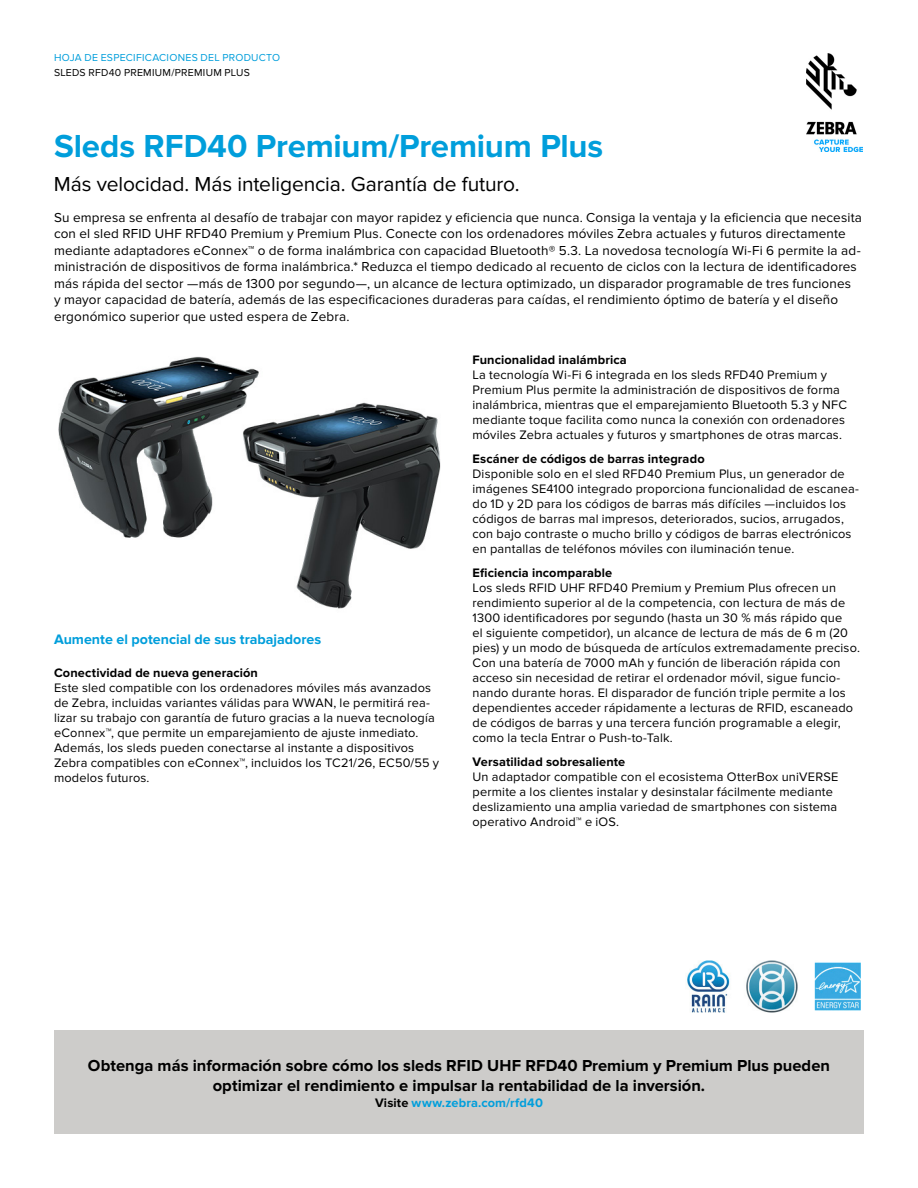
<style>
.page{position:relative;width:918px;height:1188px;background:#fff}
.page>*{position:absolute;margin:0;border:0;box-sizing:border-box;transform-origin:0 0}
.t1{font:700 33px "Proxima Nova";letter-spacing:-.005em;color:#009edb}
.t2{font:21px "Proxima Nova";letter-spacing:-.005em;color:#000}
.t3{font:700 16.5px/20.2px "Proxima Nova";color:#000;text-align:center}
.t4{font:700 14.25px "Proxima Nova";color:#009edb}
.t5{font:13.5px/16.5px "Proxima Nova";letter-spacing:.01em;color:#000}
.t6{font:12.75px/15px "Proxima Nova";letter-spacing:.015em;color:#000}
.t7{font:700 12.75px "Proxima Nova";letter-spacing:.01em;color:#000}
.t8{font:700 12.75px "Proxima Nova";letter-spacing:.01em;color:#009edb}
.t9{font:10.5px "Proxima Nova";letter-spacing:.025em;color:#009edb}
.t10{font:10.5px "Proxima Nova";letter-spacing:.025em;color:#000}
.s1{color:#000}
</style>
<div class="page">
<img style="left:806px;top:54px;width:56px;height:97px">
<div style="left:54px;top:1031px;width:810px;height:103px;background:#cdccca"></div>
<img style="left:687px;top:961px;width:174px;height:52px">
<img style="left:58px;top:356px;width:383px;height:253px">
<p class="t9" style="left:54px;top:52px;width:228px">HOJA DE ESPECIFICACIONES DEL PRODUCTO</p>
<p class="t10" style="left:54px;top:66px;width:197px">SLEDS RFD40 PREMIUM/PREMIUM PLUS</p>
<h1 class="t1" style="left:54px;top:127px;width:551px">Sleds RFD40 Premium/Premium Plus</h1>
<h2 class="t2" style="left:54px;top:172px;width:467px">Más velocidad. Más inteligencia. Garantía de futuro.</h2>
<p class="t5" style="left:54px;top:209px;width:810px">Su empresa se enfrenta al desafío de trabajar con mayor rapidez y eficiencia que nunca. Consiga la ventaja y la eficiencia que necesita con el sled RFID UHF RFD40 Premium y Premium Plus. Conecte con los ordenadores móviles Zebra actuales y futuros directamente mediante adaptadores eConnex™ o de forma inalámbrica con capacidad Bluetooth® 5.3. La novedosa tecnología Wi-Fi 6 permite la ad&shy;ministración de dispositivos de forma inalámbrica.* Reduzca el tiempo dedicado al recuento de ciclos con la lectura de identificadores más rápida del sector —más de 1300 por segundo—, un alcance de lectura optimizado, un disparador programable de tres funciones<br>y mayor capacidad de batería, además de las especificaciones duraderas para caídas, el rendimiento óptimo de batería y el diseño ergonómico superior que usted espera de Zebra.</p>
<p class="t4" style="left:54px;top:631px;width:269px">Aumente el potencial de sus trabajadores</p>
<p class="t7" style="left:54px;top:665px;width:205px">Conectividad de nueva generación</p>
<p class="t6" style="left:54px;top:680px;width:387px">Este sled compatible con los ordenadores móviles más avanzados de Zebra, incluidas variantes válidas para WWAN, le permitirá rea&shy;lizar su trabajo con garantía de futuro gracias a la nueva tecnología eConnex™, que permite un emparejamiento de ajuste inmediato.<br>Además, los sleds pueden conectarse al instante a dispositivos Zebra compatibles con eConnex™, incluidos los TC21/26, EC50/55 y modelos futuros.</p>
<p class="t7" style="left:472px;top:353px;width:156px">Funcionalidad inalámbrica</p>
<p class="t6" style="left:472px;top:368px;width:376px">La tecnología Wi-Fi 6 integrada en los sleds RFD40 Premium y Premium Plus permite la administración de dispositivos de forma inalámbrica, mientras que el emparejamiento Bluetooth 5.3 y NFC mediante toque facilita como nunca la conexión con ordenadores móviles Zebra actuales y futuros y smartphones de otras marcas.</p>
<p class="t7" style="left:472px;top:452px;width:234px">Escáner de códigos de barras integrado</p>
<p class="t6" style="left:472px;top:467px;width:388px">Disponible solo en el sled RFD40 Premium Plus, un generador de imágenes SE4100 integrado proporciona funcionalidad de escanea&shy;do 1D y 2D para los códigos de barras más difíciles —incluidos los códigos de barras mal impresos, deteriorados, sucios, arrugados, con bajo contraste o mucho brillo y códigos de barras electrónicos en pantallas de teléfonos móviles con iluminación tenue.</p>
<p class="t7" style="left:472px;top:566px;width:141px">Eficiencia incomparable</p>
<p class="t6" style="left:472px;top:581px;width:389px">Los sleds RFID UHF RFD40 Premium y Premium Plus ofrecen un rendimiento superior al de la competencia, con lectura de más de 1300 identificadores por segundo (hasta un 30 % más rápido que<br>el siguiente competidor), un alcance de lectura de más de 6 m (20 pies) y un modo de búsqueda de artículos extremadamente preciso.<br>Con una batería de 7000 mAh y función de liberación rápida con acceso sin necesidad de retirar el ordenador móvil, sigue funcio&shy;nando durante horas. El disparador de función triple permite a los dependientes acceder rápidamente a lecturas de RFID, escaneado de códigos de barras y una tercera función programable a elegir, como la tecla Entrar o Push-to-Talk.</p>
<p class="t7" style="left:472px;top:755px;width:154px">Versatilidad sobresaliente</p>
<p class="t6" style="left:472px;top:770px;width:367px">Un adaptador compatible con el ecosistema OtterBox uniVERSE permite a los clientes instalar y desinstalar fácilmente mediante deslizamiento una amplia variedad de smartphones con sistema operativo Android™ e iOS.</p>
<p class="t3" style="left:88px;top:1056px;width:744px">Obtenga más información sobre cómo los sleds RFID UHF RFD40 Premium y Premium Plus pueden optimizar el rendimiento e impulsar la rentabilidad de la inversión.</p>
<p class="t8" style="left:375px;top:1095px;width:169px"><span class="s1">Visite</span> www.zebra.com/rfd40</p>
</div>
